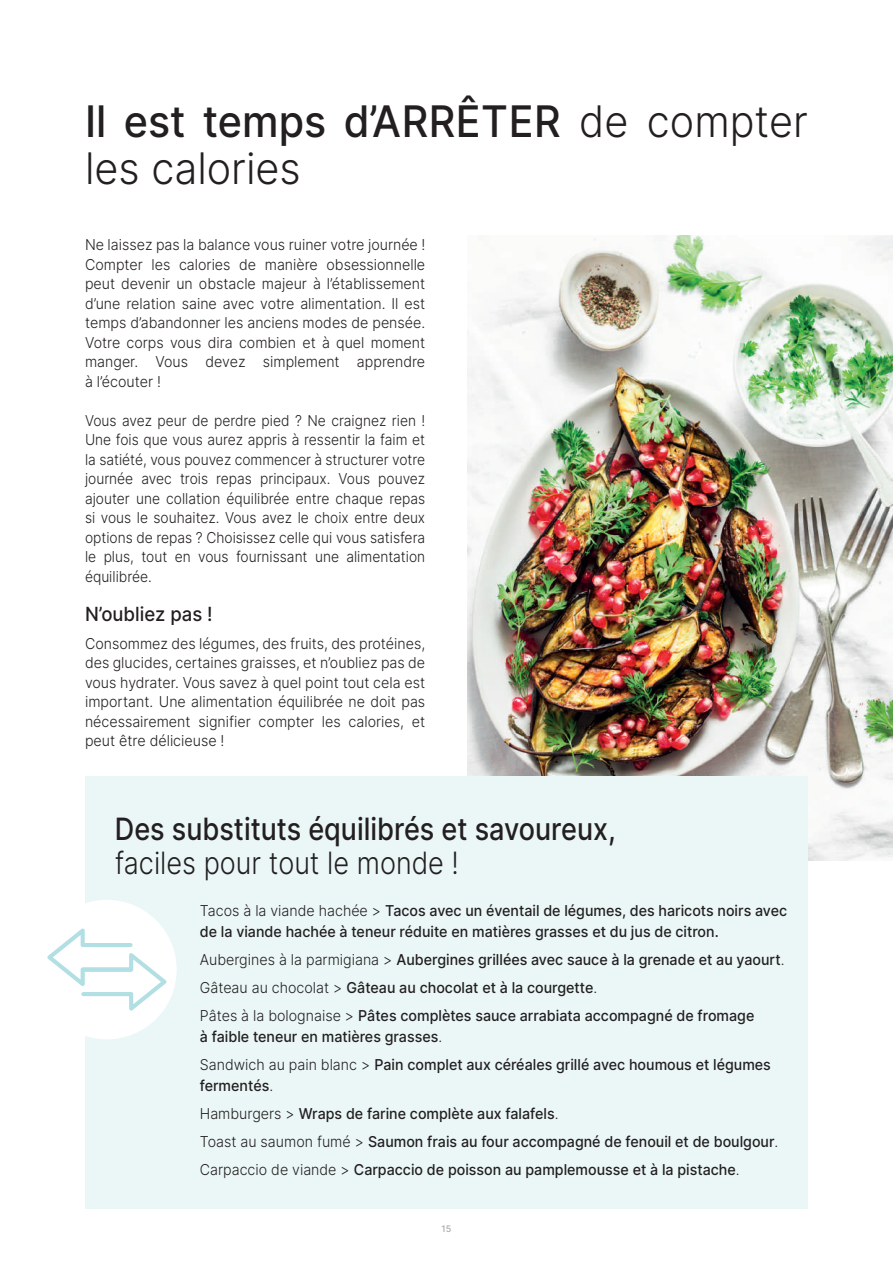
<style>
.page{position:relative;width:893px;height:1263px;background:#fff}
.page>*{position:absolute;margin:0;border:0;box-sizing:border-box;transform-origin:0 0}
.t1{font:300 43.5px/46.5px "Inter";color:#231f20;scale:.95 1}
.t2{font:500 30.75px "Inter";color:#231f20;scale:.88 1}
.t3{font:300 30.75px "Inter";color:#231f20;scale:.88 1}
.t4{font:500 19.5px "Inter";color:#231f20;scale:.95 1}
.t5{font:500 15px/28px "Inter";color:#231f20;scale:.95 1}
.t6{font:300 15px/19.5px "Inter";color:#231f20;text-align:justify;scale:.95 1}
.t7{font:300 15px/19.5px "Inter";color:#231f20;text-align:justify;scale:.92 1}
.t8{font:500 9px "Inter";color:#a8a9ad}
.s1{font-weight:500}
.s2{font-weight:300}
</style>
<div class="page">
<img style="left:468px;top:236px;width:425px;height:624px">
<div style="left:85px;top:776px;width:723px;height:433px;background:#ebf7f7"></div>
<div style="left:37px;top:900px;width:140px;height:139px;background:#fff;border-radius:50%"></div>
<svg style="left:47px;top:928px;width:119px;height:82px"></svg>
<h1 class="t1" style="left:85px;top:97px;width:762px"><span class="s1">Il est temps d’ARRÊTER</span> de compter les calories</h1>
<p class="t6" style="left:85px;top:235px;width:360px">Ne laissez pas la balance vous ruiner votre journée !<br>Compter les calories de manière obsessionnelle peut devenir un obstacle majeur à l’établissement d’une relation saine avec votre alimentation. Il est temps d’abandonner les anciens modes de pensée.<br>Votre corps vous dira combien et à quel moment manger. Vous devez simplement apprendre à l’écouter !</p>
<p class="t7" style="left:85px;top:410px;width:371px">Vous avez peur de perdre pied ? Ne craignez rien !<br>Une fois que vous aurez appris à ressentir la faim et la satiété, vous pouvez commencer à structurer votre journée avec trois repas principaux. Vous pouvez ajouter une collation équilibrée entre chaque repas si vous le souhaitez. Vous avez le choix entre deux options de repas ? Choisissez celle qui vous satisfera le plus, tout en vous fournissant une alimentation équilibrée.</p>
<h3 class="t4" style="left:85px;top:599px;width:136px">N’oubliez pas !</h3>
<p class="t6" style="left:85px;top:633px;width:360px">Consommez des légumes, des fruits, des protéines, des glucides, certaines graisses, et n’oubliez pas de vous hydrater. Vous savez à quel point tout cela est important. Une alimentation équilibrée ne doit pas nécessairement signifier compter les calories, et peut être délicieuse !</p>
<h2 class="t2" style="left:115px;top:807px;width:571px">Des substituts équilibrés et savoureux,</h2>
<h2 class="t3" style="left:115px;top:840px;width:393px">faciles pour tout le monde !</h2>
<p class="t5" style="left:200px;top:900px;width:620px;line-height:21px"><span class="s2">Tacos à la viande hachée &gt;</span> Tacos avec un éventail de légumes, des haricots noirs avec de la viande hachée à teneur réduite en matières grasses et du jus de citron.</p>
<p class="t5" style="left:200px;top:945px;width:617px"><span class="s2">Aubergines à la parmigiana &gt;</span> Aubergines grillées avec sauce à la grenade et au yaourt<span class="s2">.<br>Gâteau au chocolat &gt;</span> Gâteau au chocolat et à la courgette<span class="s2">.<br>Pâtes à la bolognaise &gt;</span> Pâtes complètes sauce arrabiata accompagné de fromage</p>
<p class="t5" style="left:200px;top:1022px;width:603px">à faible teneur en matières grasses<span class="s2">.<br>Sandwich au pain blanc &gt;</span> Pain complet aux céréales grillé avec houmous et légumes</p>
<p class="t5" style="left:200px;top:1071px;width:610px">fermentés<span class="s2">.<br>Hamburgers &gt;</span> Wraps de farine complète aux falafels<span class="s2">.<br>Toast au saumon fumé &gt;</span> Saumon frais au four accompagné de fenouil et de boulgour<span class="s2">.<br>Carpaccio de viande &gt;</span> Carpaccio de poisson au pamplemousse et à la pistache<span class="s2">.</span></p>
<p class="t8" style="left:442px;top:1222px;width:11px">15</p>
</div>
